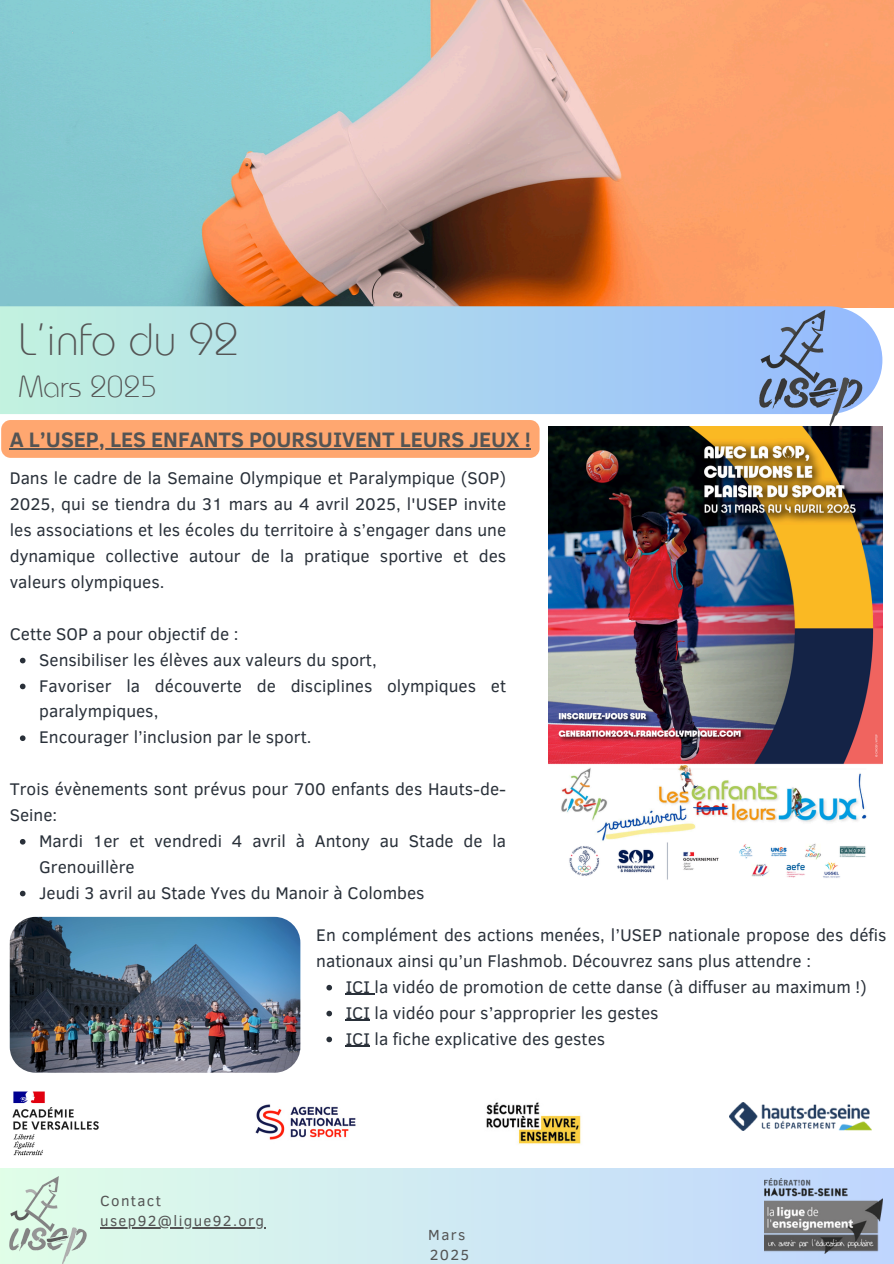
<style>
.page{position:relative;width:894px;height:1264px;background:#fff}
.page>*{position:absolute;margin:0;border:0;box-sizing:border-box;transform-origin:0 0}
.t1{font:300 45px "Bauhaus Pro";color:#545454}
.t2{font:300 30px "Bauhaus Pro";color:#545454}
.t3{font:700 21.45px "Clear Sans";color:#545454}
.t4{font:17.25px/25.8px "Clear Sans";color:#293039}
.t5{font:15px/20.2px "Clear Sans";letter-spacing:.09em;color:#545454}
</style>
<div class="page">
<img style="left:0;top:0;width:893px;height:307px">
<svg style="left:0;top:306px;width:882px;height:108px;background:#afd9ec"></svg>
<img style="left:747px;top:307px;width:124px;height:119px">
<div style="left:0;top:1168px;width:893px;height:95px;background:linear-gradient(to right,#dffde6,#bfd6fe)"></div>
<img style="left:0;top:1174px;width:93px;height:89px">
<img style="left:548px;top:426px;width:333px;height:454px">
<img style="left:486px;top:1102px;width:95px;height:42px">
<img style="left:729px;top:1102px;width:142px;height:28px">
<img style="left:255px;top:1104px;width:101px;height:36px">
<img style="left:12px;top:1091px;width:87px;height:65px">
<img style="left:763px;top:1178px;width:119px;height:75px">
<img style="left:10px;top:916px;width:290px;height:156px;border-radius:26px">
<svg style="left:20px;top:657px;width:6px;height:6px"></svg>
<svg style="left:20px;top:683px;width:6px;height:6px"></svg>
<svg style="left:20px;top:735px;width:6px;height:6px"></svg>
<svg style="left:20px;top:839px;width:6px;height:5px"></svg>
<svg style="left:20px;top:890px;width:6px;height:6px"></svg>
<hr style="left:100px;top:1227px;width:165px;height:1px;background:#545454">
<div style="left:1px;top:420px;width:538px;height:38px;background:#ffa770;border-radius:9px"></div>
<hr style="left:10px;top:448px;width:521px;height:1px;background:#545454">
<svg style="left:326px;top:984px;width:6px;height:6px"></svg>
<hr style="left:345px;top:993px;width:25px;height:2px;background:#293039">
<svg style="left:326px;top:1010px;width:6px;height:6px"></svg>
<svg style="left:345px;top:1019px;width:25px;height:1px"></svg>
<svg style="left:326px;top:1036px;width:6px;height:6px"></svg>
<svg style="left:345px;top:1045px;width:25px;height:1px"></svg>
<p class="t1" style="left:19px;top:324px;width:222px">L’info du 92</p>
<h2 class="t2" style="left:19px;top:376px;width:140px">Mars 2025</h2>
<h4 class="t3" style="left:10px;top:424px;width:522px">A L’USEP, LES ENFANTS POURSUIVENT LEURS JEUX !</h4>
<p class="t4" style="left:10px;top:464px;width:498px;text-align:justify">Dans le cadre de la Semaine Olympique et Paralympique (SOP)<br>2025, qui se tiendra du 31 mars au 4 avril 2025, l'USEP invite les associations et les écoles du territoire à s’engager dans une dynamique collective autour de la pratique sportive et des valeurs olympiques.</p>
<h1 class="t4" style="left:10px;top:620px;width:230px">Cette SOP a pour objectif de :</h1>
<h2 class="t4" style="left:39px;top:645px;width:339px">Sensibiliser les élèves aux valeurs du sport,</h2>
<p class="t4" style="left:39px;top:671px;width:468px">Favoriser la découverte de disciplines olympiques et paralympiques,</p>
<h3 class="t4" style="left:39px;top:723px;width:274px">Encourager l’inclusion par le sport.</h3>
<p class="t4" style="left:10px;top:775px;width:498px">Trois évènements sont prévus pour 700 enfants des Hauts-de-<br>Seine:</p>
<h4 class="t4" style="left:39px;top:827px;width:468px">Mardi 1er et vendredi 4 avril à Antony au Stade de la<br>Grenouillère</h4>
<h4 class="t4" style="left:39px;top:878px;width:387px">Jeudi 3 avril au Stade Yves du Manoir à Colombes</h4>
<p class="t4" style="left:316px;top:921px;width:571px">En complément des actions menées, l’USEP nationale propose des défis nationaux ainsi qu’un Flashmob. Découvrez sans plus attendre :</p>
<p class="t4" style="left:345px;top:972px;width:522px">ICI la vidéo de promotion de cette danse (à diffuser au maximum !)</p>
<h4 class="t4" style="left:345px;top:998px;width:314px">ICI la vidéo pour s’approprier les gestes</h4>
<p class="t4" style="left:345px;top:1024px;width:261px">ICI la fiche explicative des gestes</p>
<p class="t5" style="left:100px;top:1189px;width:63px">Contact</p>
<p class="t5" style="left:100px;top:1210px;width:165px">usep92@ligue92.org</p>
<p class="t5" style="left:428px;top:1223px;width:42px">Mars<br>2025</p>
</div>
